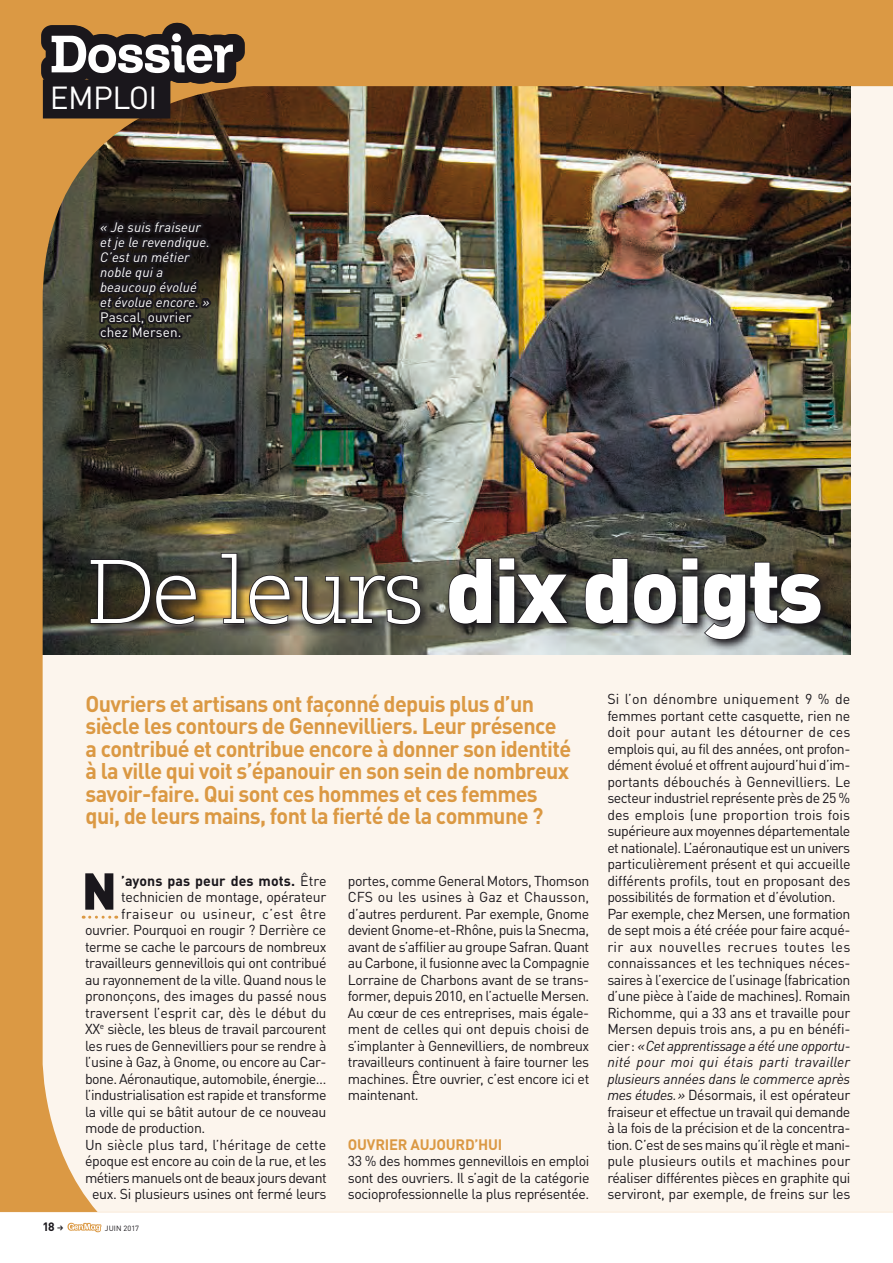
<style>
.page{position:relative;width:893px;height:1263px;background:#fff}
.page>*{position:absolute;margin:0;border:0;box-sizing:border-box;transform-origin:0 0}
.t1{font:900 90px "DINOT";letter-spacing:-.03em;color:#fff}
.t2{font:900 51px "DINOT";color:#1a171c}
.t3{font:31.5px "DINOT";color:#fff}
.t4{font:700 22.5px/22.5px "DINOT";letter-spacing:-.03em;color:#db9944;scale:.96 1}
.t5{font:700 15px "DINOT";letter-spacing:-.015em;color:#db9944}
.t6{font:14.25px/16.5px "DINOT";letter-spacing:-.03em;color:#1a171c;text-align:justify}
.t7{font:14.25px "DINOT";letter-spacing:-.005em;color:#1a171c}
.t8{font:14.25px "DINOT";letter-spacing:.025em;color:#1a171c}
.t9{font:700 14.25px "DINOT";letter-spacing:.005em;color:#1a171c}
.t10{font:italic 13.5px/15px "DINOT";letter-spacing:.01em;color:#fff}
.t11{font:13.5px/15px "DINOT";letter-spacing:.01em;color:#fff}
.t12{font:700 12px "DINOT";color:#1a171c}
.t13{font:7.5px "DINOT";letter-spacing:.005em;color:#1a171c}
.s1{font-family:"Caecilia LT Std";font-weight:300}
.s2{font-style:italic}
.s3{font-weight:400}
</style>
<div class="page">
<img style="left:0;top:0;width:893px;height:1212px">
<svg style="left:90px;top:916px;width:27px;height:3px"></svg>
<svg style="left:86px;top:549px;width:747px;height:103px;background:#717164"></svg>
<svg style="left:89px;top:558px;width:108px;height:67px;background:#353126"></svg>
<img style="left:220px;top:552px;width:202px;height:73px">
<svg style="left:447px;top:557px;width:45px;height:68px;background:#343330"></svg>
<svg style="left:498px;top:557px;width:71px;height:68px;background:#2e2d2b"></svg>
<svg style="left:584px;top:557px;width:238px;height:84px;background:#434442"></svg>
<svg style="left:41px;top:23px;width:204px;height:61px"></svg>
<div style="left:43px;top:79px;width:127px;height:39px;background:#1a171c"></div>
<svg style="left:95px;top:184px;width:120px;height:169px;background:#24201c"></svg>
<svg style="left:67px;top:1222px;width:34px;height:10px"></svg>
<h3 class="t3" style="left:50px;top:78px;width:109px">EMPLOI</h3>
<p class="t10" style="left:100px;top:219px;width:111px">« Je suis fraiseur et je le revendique.<br>C’est un métier noble qui a beaucoup évolué et évolue encore. »</p>
<p class="t11" style="left:100px;top:309px;width:93px">Pascal, ouvrier chez Mersen.</p>
<h1 class="t1" style="left:86px;top:530px;width:738px"><span class="s1">De leurs</span> dix doigts</h1>
<p class="t4" style="left:86px;top:691px;width:507px">Ouvriers et artisans ont façonné depuis plus d’un siècle les contours de Gennevilliers. Leur présence a contribué et contribue encore à donner son identité à la ville qui voit s’épanouir en son sein de nombreux savoir-faire. Qui sont ces hommes et ces femmes qui, de leurs mains, font la fierté de la commune ?</p>
<p class="t6" style="left:607px;top:690px;width:245px;text-align:left">Si l’on dénombre uniquement 9 % de femmes portant cette casquette, rien ne doit pour autant les détourner de ces emplois qui, au fil des années, ont profon&shy;dément évolué et offrent aujourd’hui d’im&shy;portants débouchés à Gennevilliers. Le secteur industriel représente près de 25 % des emplois (une proportion trois fois supérieure aux moyennes départementale et nationale). L’aéronautique est un univers particulièrement présent et qui accueille différents profils, tout en proposant des possibilités de formation et d’évolution.<br>Par exemple, chez Mersen, une formation de sept mois a été créée pour faire acqué&shy;rir aux nouvelles recrues toutes les connaissances et les techniques néces&shy;saires à l’exercice de l’usinage (fabrication d’une pièce à l’aide de machines). Romain Richomme, qui a 33 ans et travaille pour Mersen depuis trois ans, a pu en bénéfi&shy;cier: <span class="s2">«Cet apprentissage a été une opportu&shy;nité pour moi qui étais parti travailler plusieurs années dans le commerce après mes études.»</span> Désormais, il est opérateur fraiseur et effectue un travail qui demande à la fois de la précision et de la concentra&shy;tion. C’est de ses mains qu’il règle et mani&shy;pule plusieurs outils et machines pour réaliser différentes pièces en graphite qui serviront, par exemple, de freins sur les</p>
<h2 class="t2" style="left:82px;top:857px;width:30px">N</h2>
<p class="t9" style="left:121px;top:871px;width:207px">’ayons pas peur des mots. <span class="s3">Être</span></p>
<p class="t6" style="left:348px;top:872px;width:243px">portes, comme General Motors, Thomson CFS ou les usines à Gaz et Chausson, d’autres perdurent. Par exemple, Gnome devient Gnome-et-Rhône, puis la Snecma, avant de s’affilier au groupe Safran. Quant au Carbone, il fusionne avec la Compagnie Lorraine de Charbons avant de se trans&shy;former, depuis 2010, en l’actuelle Mersen.<br>Au cœur de ces entreprises, mais égale&shy;ment de celles qui ont depuis choisi de s’implanter à Gennevilliers, de nombreux travailleurs continuent à faire tourner les machines. Être ouvrier, c’est encore ici et maintenant.</p>
<p class="t5" style="left:348px;top:1134px;width:29px">Ouvrier</p>
<p class="t5" style="left:410px;top:1134px;width:91px">aujourd’hui</p>
<p class="t6" style="left:348px;top:1152px;width:243px">33 % des hommes gennevillois en emploi sont des ouvriers. Il s’agit de la catégorie socioprofessionnelle la plus représentée.</p>
<p class="t6" style="left:121px;top:888px;width:207px">technicien de montage, opérateur</p>
<p class="t8" style="left:121px;top:905px;width:207px">fraiseur ou usineur, c’est être</p>
<p class="t6" style="left:85px;top:921px;width:243px">ouvrier. Pourquoi en rougir ? Derrière ce</p>
<p class="t6" style="left:85px;top:938px;width:243px">terme se cache le parcours de nombreux</p>
<p class="t6" style="left:85px;top:954px;width:243px">travailleurs gennevillois qui ont contribué</p>
<p class="t6" style="left:85px;top:971px;width:243px">au rayonnement de la ville. Quand nous le</p>
<p class="t6" style="left:85px;top:987px;width:243px">prononçons, des images du passé nous</p>
<p class="t7" style="left:85px;top:1004px;width:243px">traversent l’esprit car, dès le début du</p>
<p class="t6" style="left:85px;top:1020px;width:243px">XX<sup>e</sup> siècle, les bleus de travail parcourent</p>
<p class="t6" style="left:85px;top:1037px;width:243px">les rues de Gennevilliers pour se rendre à</p>
<p class="t6" style="left:85px;top:1053px;width:243px">l’usine à Gaz, à Gnome, ou encore au Car-</p>
<p class="t6" style="left:85px;top:1070px;width:243px">bone. Aéronautique, automobile, énergie…</p>
<p class="t6" style="left:85px;top:1086px;width:243px">l’industrialisation est rapide et transforme</p>
<p class="t6" style="left:85px;top:1103px;width:243px">la ville qui se bâtit autour de ce nouveau</p>
<p class="t6" style="left:85px;top:1119px;width:122px">mode de production.</p>
<p class="t7" style="left:85px;top:1136px;width:243px">Un siècle plus tard, l’héritage de cette</p>
<p class="t6" style="left:85px;top:1152px;width:243px">époque est encore au coin de la rue, et les</p>
<p class="t6" style="left:85px;top:1169px;width:243px">métiers manuels ont de beaux jours devant</p>
<p class="t6" style="left:92px;top:1185px;width:236px">eux. Si plusieurs usines ont fermé leurs</p>
<p class="t12" style="left:43px;top:1218px;width:14px">18</p>
<p class="t13" style="left:105px;top:1223px;width:36px">JUIN 2017</p>
</div>
